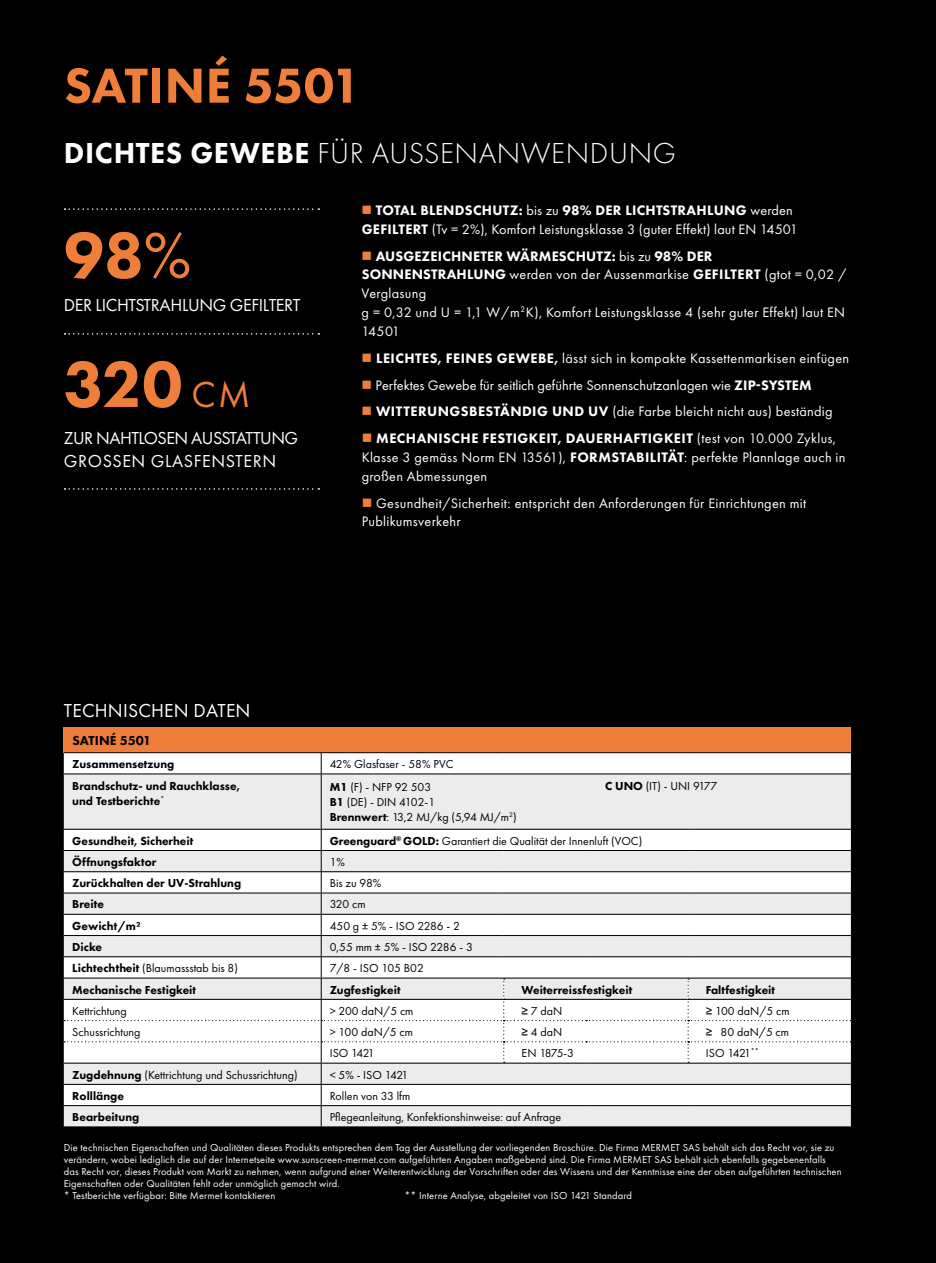
<style>
.page{position:relative;width:936px;height:1263px;background:#fff}
.page>*{position:absolute;margin:0;border:0;box-sizing:border-box;transform-origin:0 0}
.t1{font:800 67.5px "Futura PT";color:#f07e3b}
.t2{font:800 51px "Futura PT";letter-spacing:-.005em;color:#f07e3b}
.t3{font:300 30px "Futura PT";letter-spacing:.02em;color:#fff}
.t4{font:19.5px "Futura PT";letter-spacing:.01em;color:#fff}
.t5{font:18px/22.5px "Futura PT";letter-spacing:-.02em;color:#fff}
.t6{font:14.25px/18.8px "Futura PT";letter-spacing:.02em;color:#fff}
.t7{font:14.25px "Futura PT";color:#fff}
.t8{font:800 13.5px "Futura PT";letter-spacing:-.005em;color:#000}
.t9{font:12px/15px "Futura PT";color:#000}
.t10{font:800 12px/15px "Futura PT";color:#000}
.t11{font:10.5px/12px "Futura PT";letter-spacing:.01em;color:#fff}
.s1{font-weight:800}
.s2{font-weight:400}
.s3{font-weight:400;font-size:37.5px}
.s4{color:#f07e3b}
.s5{font-family:"Arial"}
</style>
<div class="page">
<div style="left:0;top:0;width:935px;height:1263px;background:#000"></div>
<div style="left:64px;top:727px;width:786px;height:26px;background:#f07e3b"></div>
<div style="left:64px;top:753px;width:786px;height:20px;background:#fff"></div>
<div style="left:64px;top:774px;width:786px;height:55px;background:#ececed"></div>
<hr style="left:321px;top:774px;width:1px;height:55px;background:#000">
<hr style="left:64px;top:752px;width:257px;height:1px;background:#000">
<hr style="left:321px;top:752px;width:182px;height:1px;background:#000">
<hr style="left:503px;top:752px;width:83px;height:1px;background:#000">
<hr style="left:586px;top:752px;width:102px;height:1px;background:#000">
<hr style="left:688px;top:752px;width:162px;height:1px;background:#000">
<svg style="left:321px;top:753px;width:1px;height:20px"></svg>
<svg style="left:64px;top:830px;width:787px;height:296px;background:#ececed"></svg>
<svg style="left:65px;top:208px;width:254px;height:2px"></svg>
<svg style="left:65px;top:333px;width:254px;height:2px"></svg>
<svg style="left:65px;top:488px;width:254px;height:2px"></svg>
<h2 class="t2" style="left:64px;top:54px;width:299px">SATINÉ 5501</h2>
<h3 class="t3" style="left:64px;top:136px;width:613px"><span class="s1">DICHTES GEWEBE</span> FÜR AUSSENANWENDUNG</h3>
<h1 class="t1" style="left:64px;top:213px;width:129px">98<span class="s2">%</span></h1>
<p class="t5" style="left:64px;top:294px;width:238px">DER LICHTSTRAHLUNG GEFILTERT</p>
<h1 class="t1" style="left:64px;top:342px;width:188px">320 <span class="s3">CM</span></h1>
<p class="t5" style="left:64px;top:427px;width:236px">ZUR NAHTLOSEN AUSSTATTUNG<br>GROSSEN GLASFENSTERN</p>
<p class="t6" style="left:361px;top:201px;width:437px"><span class="s4">■</span> <span class="s1">TOTAL BLENDSCHUTZ:</span> bis zu <span class="s1">98% DER LICHTSTRAHLUNG</span> werden<br><span class="s1">GEFILTERT</span> (Tv = 2%), Komfort Leistungsklasse 3 (guter Effekt) laut EN 14501</p>
<p class="t6" style="left:361px;top:247px;width:486px"><span class="s4">■</span> <span class="s1">AUSGEZEICHNETER WÄRMESCHUTZ:</span> bis zu <span class="s1">98% DER SONNENSTRAHLUNG</span> werden von der Aussenmarkise <span class="s1">GEFILTERT</span> (gtot = 0,02 / Verglasung<br>g = 0,32 und U = 1,1 W/m<sup>2</sup>K), Komfort Leistungsklasse 4 (sehr guter Effekt) laut EN 14501</p>
<p class="t6" style="left:361px;top:348px;width:489px"><span class="s4">■</span> <span class="s1">LEICHTES, FEINES GEWEBE,</span> lässt sich in kompakte Kassettenmarkisen einfügen</p>
<p class="t7" style="left:361px;top:376px;width:451px"><span class="s4">■</span> Perfektes Gewebe für seitlich geführte Sonnenschutzanlagen wie <span class="s1">ZIP-SYSTEM</span></p>
<p class="t6" style="left:361px;top:402px;width:472px"><span class="s4">■</span> <span class="s1">WITTERUNGSBESTÄNDIG UND UV</span> (die Farbe bleicht nicht aus) beständig</p>
<p class="t6" style="left:361px;top:429px;width:485px"><span class="s4">■</span> <span class="s1">MECHANISCHE FESTIGKEIT, DAUERHAFTIGKEIT</span> (test von 10.000 Zyklus,<br>Klasse 3 gemäss Norm EN 13561), <span class="s1">FORMSTABILITÄT</span>: perfekte Plannlage auch in großen Abmessungen</p>
<p class="t6" style="left:361px;top:493px;width:446px"><span class="s4">■</span> Gesundheit/Sicherheit: entspricht den Anforderungen für Einrichtungen mit<br>Publikumsverkehr</p>
<h3 class="t4" style="left:64px;top:698px;width:188px">TECHNISCHEN DATEN</h3>
<p class="t8" style="left:72px;top:732px;width:80px">SATINÉ 5501</p>
<p class="t10" style="left:72px;top:756px;width:103px">Zusammensetzung</p>
<p class="t9" style="left:330px;top:756px;width:125px">42% Glasfaser - 58% PVC</p>
<p class="t10" style="left:72px;top:778px;width:169px">Brandschutz- und Rauchklasse, und Testberichte<sup>*</sup></p>
<p class="t9" style="left:330px;top:780px;width:188px"><span class="s1">M1</span> (F) - NFP 92 503<br><span class="s1">B1</span> (DE) - DIN 4102-1<br><span class="s1">Brennwert</span>: 13,2 MJ/kg (5,94 MJ/m<sup>2</sup>)</p>
<p class="t9" style="left:605px;top:778px;width:114px"><span class="s1">C UNO</span> (IT) - UNI 9177</p>
<p class="t10" style="left:72px;top:833px;width:122px">Gesundheit, Sicherheit</p>
<p class="t9" style="left:330px;top:833px;width:314px"><span class="s1">Greenguard</span><sup>®</sup> <span class="s1">GOLD:</span> Garantiert die Qualität der Innenluft (VOC)</p>
<p class="t10" style="left:72px;top:854px;width:86px">Öffnungsfaktor</p>
<p class="t9" style="left:330px;top:854px;width:17px">1%</p>
<p class="t10" style="left:72px;top:875px;width:170px">Zurückhalten der UV-Strahlung</p>
<p class="t9" style="left:330px;top:876px;width:53px">Bis zu 98%</p>
<p class="t10" style="left:72px;top:897px;width:33px">Breite</p>
<p class="t9" style="left:330px;top:897px;width:37px">320 cm</p>
<p class="t10" style="left:72px;top:918px;width:70px">Gewicht/m²</p>
<p class="t9" style="left:330px;top:918px;width:132px">450 g ± 5% - ISO 2286 - 2</p>
<p class="t10" style="left:72px;top:939px;width:31px">Dicke</p>
<p class="t9" style="left:330px;top:939px;width:145px">0,55 mm ± 5% - ISO 2286 - 3</p>
<p class="t9" style="left:72px;top:961px;width:167px"><span class="s1">Lichtechtheit</span> (Blaumassstab bis 8)</p>
<p class="t9" style="left:330px;top:961px;width:96px">7/8 - ISO 105 B02</p>
<p class="t10" style="left:72px;top:982px;width:125px">Mechanische Festigkeit</p>
<p class="t10" style="left:330px;top:982px;width:72px">Zugfestigkeit</p>
<p class="t10" style="left:521px;top:982px;width:112px">Weiterreissfestigkeit</p>
<p class="t10" style="left:705px;top:982px;width:71px">Faltfestigkeit</p>
<p class="t9" style="left:72px;top:1003px;width:56px">Kettrichtung</p>
<p class="t9" style="left:330px;top:1003px;width:85px">&gt; 200 daN/5 cm</p>
<p class="t9" style="left:521px;top:1003px;width:42px"><span class="s5">≥</span> 7 daN</p>
<p class="t9" style="left:705px;top:1003px;width:85px"><span class="s5">≥</span> 100 daN/5 cm</p>
<p class="t9" style="left:72px;top:1024px;width:70px">Schussrichtung</p>
<p class="t9" style="left:330px;top:1024px;width:85px">&gt; 100 daN/5 cm</p>
<p class="t9" style="left:521px;top:1024px;width:42px"><span class="s5">≥</span> 4 daN</p>
<p class="t9" style="left:705px;top:1024px;width:85px"><span class="s5">≥</span> 80 daN/5 cm</p>
<p class="t9" style="left:330px;top:1046px;width:46px">ISO 1421</p>
<p class="t9" style="left:521px;top:1046px;width:54px">EN 1875-3</p>
<p class="t9" style="left:705px;top:1046px;width:55px">ISO 1421<sup>**</sup></p>
<p class="t9" style="left:72px;top:1067px;width:227px"><span class="s1">Zugdehnung</span> (Kettrichtung und Schussrichtung)</p>
<p class="t9" style="left:330px;top:1067px;width:80px">&lt; 5% - ISO 1421</p>
<p class="t10" style="left:72px;top:1088px;width:53px">Rolllänge</p>
<p class="t9" style="left:330px;top:1088px;width:82px">Rollen von 33 lfm</p>
<p class="t10" style="left:72px;top:1109px;width:68px">Bearbeitung</p>
<p class="t9" style="left:330px;top:1109px;width:233px">Pflegeanleitung, Konfektionshinweise: auf Anfrage</p>
<p class="t11" style="left:64px;top:1141px;width:779px">Die technischen Eigenschaften und Qualitäten dieses Produkts entsprechen dem Tag der Ausstellung der vorliegenden Broschüre. Die Firma MERMET SAS behält sich das Recht vor, sie zu verändern, wobei lediglich die auf der Internetseite www.sunscreen-mermet.com aufgeführten Angaben maßgebend sind. Die Firma MERMET SAS behält sich ebenfalls gegebenenfalls das Recht vor, dieses Produkt vom Markt zu nehmen, wenn aufgrund einer Weiterentwicklung der Vorschriften oder des Wissens und der Kenntnisse eine der oben aufgeführten technischen Eigenschaften oder Qualitäten fehlt oder unmöglich gemacht wird.<br>* Testberichte verfügbar: Bitte Mermet kontaktieren</p>
<p class="t11" style="left:404px;top:1189px;width:229px">** Interne Analyse, abgeleitet von ISO 1421 Standard</p>
</div>
